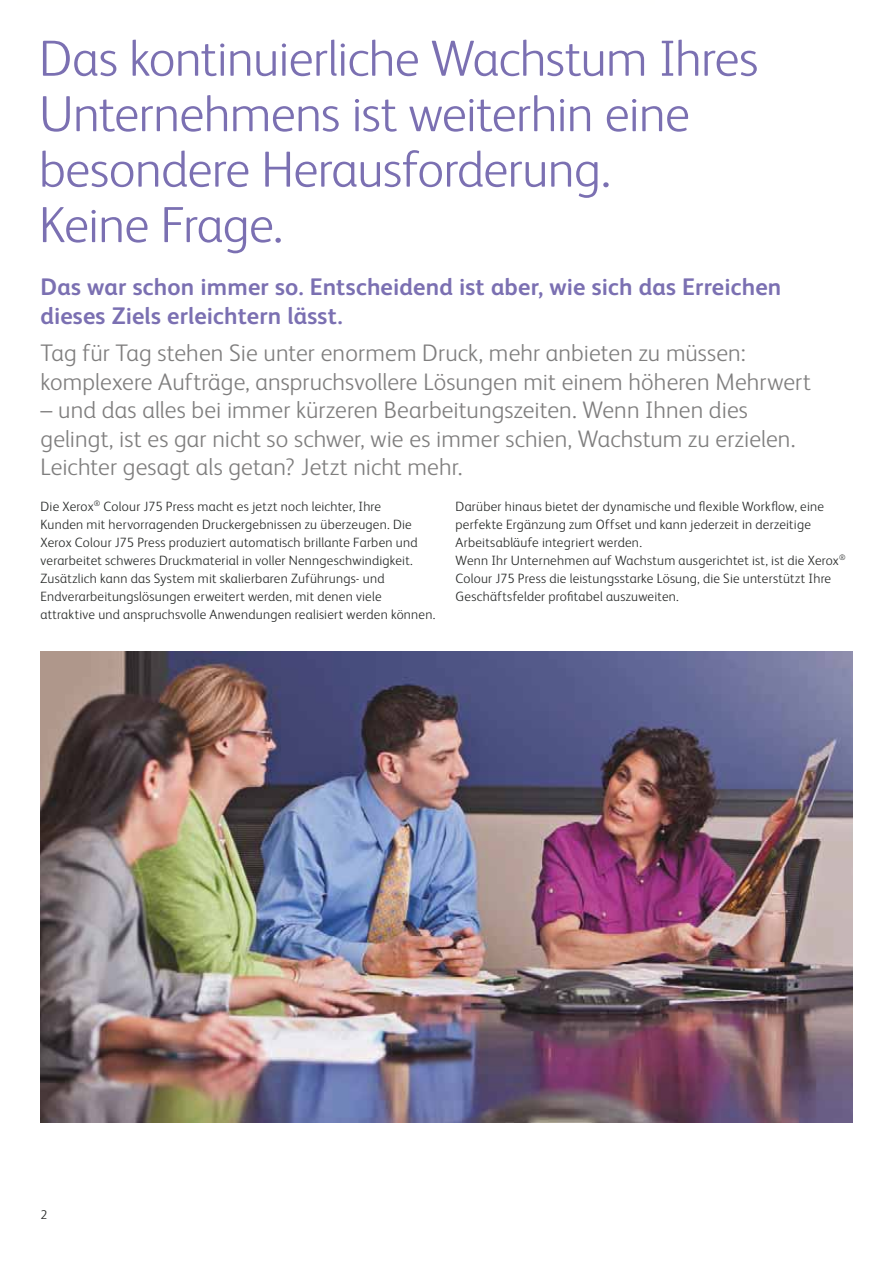
<style>
.page{position:relative;width:893px;height:1263px;background:#fff}
.page>*{position:absolute;margin:0;border:0;box-sizing:border-box;transform-origin:0 0}
.t1{font:300 51px/55.5px "Xerox Sans";letter-spacing:-.01em;color:#7b70b2}
.t2{font:300 24px/28.5px "Xerox Sans";letter-spacing:.005em;color:#7f7e7e}
.t3{font:700 24px/28.5px "Xerox Sans";letter-spacing:.01em;color:#7b70b2}
.t4{font:300 13.5px/18px "Xerox Sans";letter-spacing:.02em;color:#292b2a}
.t5{font:300 12.75px "Xerox Sans";color:#292b2a}
</style>
<div class="page">
<img style="left:40px;top:652px;width:812px;height:470px">
<h1 class="t1" style="left:39px;top:36px;width:720px">Das kontinuierliche Wachstum Ihres<br>Unternehmens ist weiterhin eine besondere Herausforderung.<br>Keine Frage.</h1>
<h2 class="t3" style="left:40px;top:275px;width:742px">Das war schon immer so. Entscheidend ist aber, wie sich das Erreichen dieses Ziels erleichtern lässt.</h2>
<h2 class="t2" style="left:40px;top:341px;width:772px">Tag für Tag stehen Sie unter enormem Druck, mehr anbieten zu müssen: komplexere Aufträge, anspruchsvollere Lösungen mit einem höheren Mehrwert</h2>
<h2 class="t2" style="left:40px;top:398px;width:756px">– und das alles bei immer kürzeren Bearbeitungszeiten. Wenn Ihnen dies gelingt, ist es gar nicht so schwer, wie es immer schien, Wachstum zu erzielen.<br>Leichter gesagt als getan? Jetzt nicht mehr.</h2>
<p class="t4" style="left:40px;top:499px;width:396px">Die Xerox<sup>®</sup> Colour J75 Press macht es jetzt noch leichter, Ihre<br>Kunden mit hervorragenden Druckergebnissen zu überzeugen. Die Xerox Colour J75 Press produziert automatisch brillante Farben und verarbeitet schweres Druckmaterial in voller Nenngeschwindigkeit.<br>Zusätzlich kann das System mit skalierbaren Zuführungs- und Endverarbeitungslösungen erweitert werden, mit denen viele attraktive und anspruchsvolle Anwendungen realisiert werden können.</p>
<p class="t4" style="left:455px;top:499px;width:391px">Darüber hinaus bietet der dynamische und flexible Workflow, eine perfekte Ergänzung zum Offset und kann jederzeit in derzeitige Arbeitsabläufe integriert werden.<br>Wenn Ihr Unternehmen auf Wachstum ausgerichtet ist, ist die Xerox<sup>® </sup>Colour J75 Press die leistungsstarke Lösung, die Sie unterstützt Ihre Geschäftsfelder profitabel auszuweiten.</p>
<p class="t5" style="left:40px;top:1210px;width:8px">2</p>
</div>
